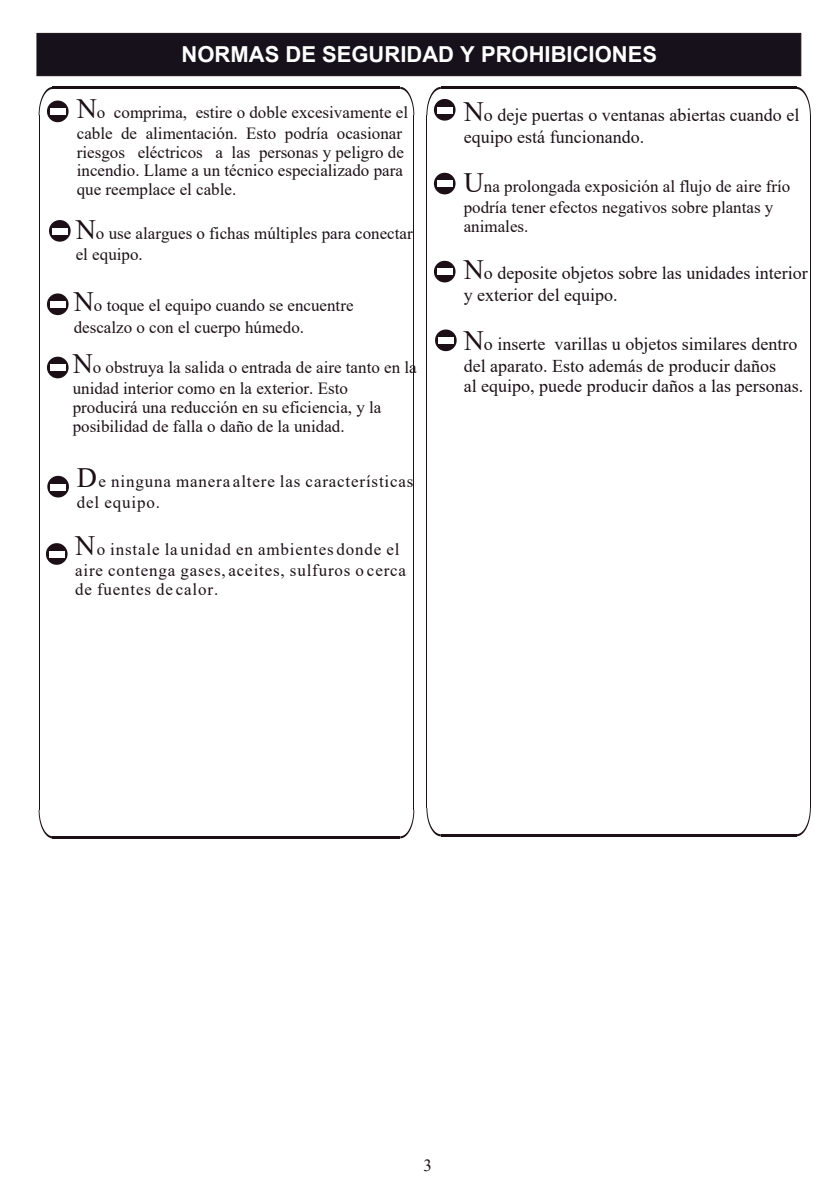
<style>
.page{position:relative;width:840px;height:1192px;background:#fff}
.page>*{position:absolute;margin:0;border:0;box-sizing:border-box;transform-origin:0 0}
.t1{font:700 22px "Arial";color:#fff}
.t2{font:18px/22px "Times New Roman";color:#1c1016}
.t3{font:17px/21.2px "Times New Roman";color:#1c1016}
.t4{font:17px/21.2px "Times New Roman";letter-spacing:.05em;color:#1c1016}
.s1{font-size:28px}
</style>
<div class="page">
<hr style="left:53px;top:87px;width:347px;height:2px;background:#1c1016">
<svg style="left:400px;top:87px;width:14px;height:28px"></svg>
<hr style="left:413px;top:115px;width:1px;height:695px;background:#1c1016">
<svg style="left:400px;top:810px;width:14px;height:28px"></svg>
<hr style="left:53px;top:836px;width:347px;height:2px;background:#1c1016">
<svg style="left:39px;top:810px;width:14px;height:28px"></svg>
<hr style="left:39px;top:115px;width:1px;height:695px;background:#1c1016">
<svg style="left:39px;top:87px;width:30px;height:35px"></svg>
<hr style="left:441px;top:87px;width:355px;height:2px;background:#1c1016">
<svg style="left:796px;top:87px;width:15px;height:28px"></svg>
<hr style="left:810px;top:115px;width:1px;height:693px;background:#1c1016">
<svg style="left:796px;top:808px;width:15px;height:28px"></svg>
<hr style="left:441px;top:834px;width:355px;height:2px;background:#1c1016">
<svg style="left:426px;top:808px;width:15px;height:28px"></svg>
<hr style="left:426px;top:115px;width:1px;height:693px;background:#1c1016">
<svg style="left:49px;top:220px;width:22px;height:22px"></svg>
<div style="left:52px;top:228px;width:15px;height:6px;background:#fff"></div>
<svg style="left:47px;top:293px;width:22px;height:22px"></svg>
<div style="left:50px;top:302px;width:15px;height:6px;background:#fff"></div>
<svg style="left:47px;top:357px;width:22px;height:21px"></svg>
<div style="left:50px;top:365px;width:15px;height:6px;background:#fff"></div>
<svg style="left:426px;top:87px;width:30px;height:34px"></svg>
<div style="left:437px;top:107px;width:15px;height:6px;background:#fff"></div>
<svg style="left:434px;top:173px;width:22px;height:21px"></svg>
<div style="left:437px;top:181px;width:15px;height:6px;background:#fff"></div>
<svg style="left:434px;top:261px;width:22px;height:22px"></svg>
<div style="left:437px;top:269px;width:15px;height:6px;background:#fff"></div>
<svg style="left:47px;top:476px;width:22px;height:22px"></svg>
<div style="left:50px;top:484px;width:16px;height:6px;background:#fff"></div>
<svg style="left:46px;top:543px;width:22px;height:22px"></svg>
<div style="left:49px;top:551px;width:15px;height:6px;background:#fff"></div>
<svg style="left:435px;top:329px;width:22px;height:22px"></svg>
<div style="left:438px;top:338px;width:16px;height:6px;background:#fff"></div>
<div style="left:37px;top:33px;width:764px;height:43px;background:#16111b;border:1px solid #1c1016"></div>
<p class="t1" style="left:182px;top:38px;width:477px">NORMAS DE SEGURIDAD Y PROHIBICIONES</p>
<p class="t3" style="left:77px;top:101px;width:333px"><span class="s1">N</span>o comprima, estire o doble excesivamente el cable de alimentación. Esto podría ocasionar</p>
<p class="t3" style="left:77px;top:142px;width:329px;line-height:18.8px;text-align:justify">riesgos eléctricos a las personas y peligro de incendio. Llame a un técnico especializado para que reemplace el cable.</p>
<p class="t3" style="left:76px;top:222px;width:338px"><span class="s1">N</span>o use alargues o fichas múltiples para conectar el equipo.</p>
<p class="t3" style="left:74px;top:295px;width:281px"><span class="s1">N</span>o toque el equipo cuando se encuentre descalzo o con el cuerpo húmedo.</p>
<p class="t3" style="left:73px;top:356px;width:346px"><span class="s1">N</span>o obstruya la salida o entrada de aire tanto en la unidad interior como en la exterior. Esto</p>
<p class="t3" style="left:73px;top:398px;width:310px;line-height:18.8px">producirá una reducción en su eficiencia, y la posibilidad de falla o daño de la unidad.</p>
<p class="t4" style="left:77px;top:470px;width:338px"><span class="s1">D</span>e ninguna manera altere las características del equipo.</p>
<p class="t4" style="left:75px;top:538px;width:333px"><span class="s1">N</span>o instale launidad en ambientes donde el aire contenga gases, aceites, sulfuros o cerca</p>
<p class="t4" style="left:75px;top:578px;width:145px">de fuentes de calor.</p>
<p class="t2" style="left:464px;top:103px;width:337px"><span class="s1">N</span>o deje puertas o ventanas abiertas cuando el equipo está funcionando.</p>
<p class="t3" style="left:464px;top:175px;width:328px"><span class="s1">U</span>na prolongada exposición al flujo de aire frío podría tener efectos negativos sobre plantas y</p>
<p class="t3" style="left:464px;top:215px;width:66px">animales.</p>
<p class="t2" style="left:464px;top:262px;width:346px"><span class="s1">N</span>o deposite objetos sobre las unidades interior y exterior del equipo.</p>
<p class="t2" style="left:464px;top:333px;width:335px"><span class="s1">N</span>o inserte varillas u objetos similares dentro del aparato. Esto además de producir daños</p>
<p class="t2" style="left:464px;top:375px;width:341px">al equipo, puede producir daños a las personas.</p>
<p class="t3" style="left:423px;top:1154px;width:10px">3</p>
</div>
